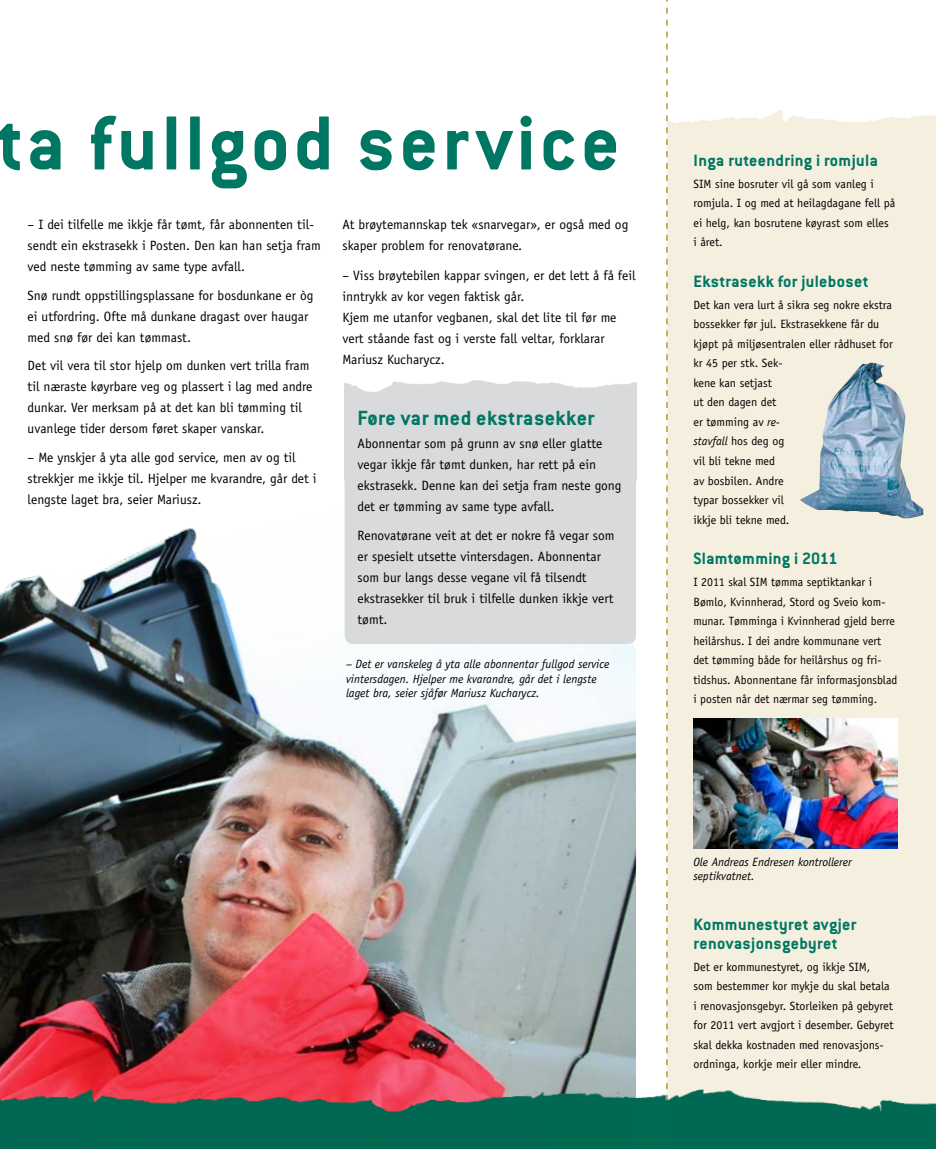
<style>
.page{position:relative;width:936px;height:1149px;background:#fff}
.page>*{position:absolute;margin:0;border:0;box-sizing:border-box;transform-origin:0 0}
.t1{font:700 84px "Conduit ITC";letter-spacing:.05em;color:#007762}
.t2{font:700 22.5px "Conduit ITC";letter-spacing:.02em;color:#007762}
.t3{font:700 18px/19.5px "Conduit ITC";letter-spacing:.02em;color:#007762}
.t4{font:13.5px/21px "Officina Sans";color:#000}
.t5{font:12px/19.5px "Officina Sans";color:#000}
.t6{font:italic 12px/14.4px "Officina Sans";color:#000}
.s1{font-style:italic}
</style>
<div class="page">
<img style="left:0;top:528px;width:636px;height:545px">
<div style="left:668px;top:184px;width:267px;height:964px;background:#f5efdf"></div>
<svg style="left:666px;top:0;width:1px;height:1073px"></svg>
<img style="left:344px;top:380px;width:292px;height:20px">
<div style="left:344px;top:394px;width:292px;height:249px;background:#d9dadb;border-radius:9px"></div>
<img style="left:800px;top:362px;width:123px;height:157px">
<img style="left:0;top:1073px;width:935px;height:75px">
<img style="left:693px;top:718px;width:204px;height:129px">
<h1 class="t1" style="left:-3px;top:94px;width:624px">ta fullgod service</h1>
<p class="t4" style="left:28px;top:214px;width:295px">– I dei tilfelle me ikkje får tømt, får abonnenten til&shy;sendt ein ekstrasekk i Posten. Den kan han setja fram ved neste tømming av same type avfall.</p>
<p class="t4" style="left:28px;top:285px;width:287px">Snø rundt oppstillingsplassane for bosdunkane er òg ei utfordring. Ofte må dunkane dragast over haugar med snø før dei kan tømmast.</p>
<p class="t4" style="left:28px;top:355px;width:286px">Det vil vera til stor hjelp om dunken vert trilla fram til næraste køyrbare veg og plassert i lag med andre dunkar. Ver merksam på at det kan bli tømming til uvanlege tider dersom føret skaper vanskar.</p>
<p class="t4" style="left:28px;top:446px;width:290px">– Me ynskjer å yta alle god service, men av og til strekkjer me ikkje til. Hjelper me kvarandre, går det i lengste laget bra, seier Mariusz.</p>
<p class="t4" style="left:342px;top:214px;width:287px">At brøytemannskap tek «snarvegar», er også med og skaper problem for renovatørane.</p>
<p class="t4" style="left:342px;top:265px;width:295px">– Viss brøytebilen kappar svingen, er det lett å få feil inntrykk av kor vegen faktisk går.<br>Kjem me utanfor vegbanen, skal det lite til før me vert ståande fast og i verste fall veltar, forklarar Mariusz Kucharycz.</p>
<h2 class="t2" style="left:357px;top:404px;width:238px">Føre var med ekstrasekker</h2>
<p class="t4" style="left:357px;top:432px;width:265px">Abonnentar som på grunn av snø eller glatte vegar ikkje får tømt dunken, har rett på ein ekstrasekk. Denne kan dei setja fram neste gong det er tømming av same type avfall.</p>
<p class="t4" style="left:357px;top:525px;width:259px">Renovatørane veit at det er nokre få vegar som er spesielt utsette vintersdagen. Abonnentar som bur langs desse vegane vil få tilsendt ekstrasekker til bruk i tilfelle dunken ikkje vert tømt.</p>
<p class="t6" style="left:346px;top:656px;width:265px">– Det er vanskeleg å yta alle abonnentar fullgod service vintersdagen. Hjelper me kvarandre, går det i lengste laget bra, seier sjåfør Mariusz Kucharycz.</p>
<h3 class="t3" style="left:693px;top:150px;width:186px">Inga ruteendring i romjula</h3>
<p class="t5" style="left:693px;top:174px;width:203px">SIM sine bosruter vil gå som vanleg i romjula. I og med at heilagdagane fell på ei helg, kan bosrutene køyrast som elles<br>i året.</p>
<h3 class="t3" style="left:693px;top:271px;width:176px">Ekstrasekk for juleboset</h3>
<p class="t5" style="left:693px;top:295px;width:201px">Det kan vera lurt å sikra seg nokre ekstra bossekker før jul. Ekstrasekkene får du kjøpt på miljøsentralen eller rådhuset for kr 45 per stk. Sek-<br>kene kan setjast<br>ut den dagen det<br>er tømming av <span class="s1">re-<br>stavfall</span> hos deg og<br>vil bli tekne med<br>av bosbilen. Andre<br>typar bossekker vil<br>ikkje bli tekne med.</p>
<h3 class="t3" style="left:693px;top:548px;width:146px">Slamtømming i 2011</h3>
<p class="t5" style="left:693px;top:572px;width:205px">I 2011 skal SIM tømma septiktankar i Bømlo, Kvinnherad, Stord og Sveio kom&shy;munar. Tømminga i Kvinnherad gjeld berre heilårshus. I dei andre kommunane vert det tømming både for heilårshus og fri&shy;tidshus. Abonnentane får informasjonsblad i posten når det nærmar seg tømming.</p>
<p class="t6" style="left:693px;top:854px;width:160px">Ole Andreas Endresen kontrollerer septikvatnet.</p>
<h3 class="t3" style="left:693px;top:913px;width:164px">Kommunestyret avgjer renovasjonsgebyret</h3>
<p class="t5" style="left:693px;top:956px;width:202px">Det er kommunestyret, og ikkje SIM,<br>som bestemmer kor mykje du skal betala i renovasjonsgebyr. Storleiken på gebyret for 2011 vert avgjort i desember. Gebyret skal dekka kostnaden med renovasjons&shy;ordninga, korkje meir eller mindre.</p>
</div>
